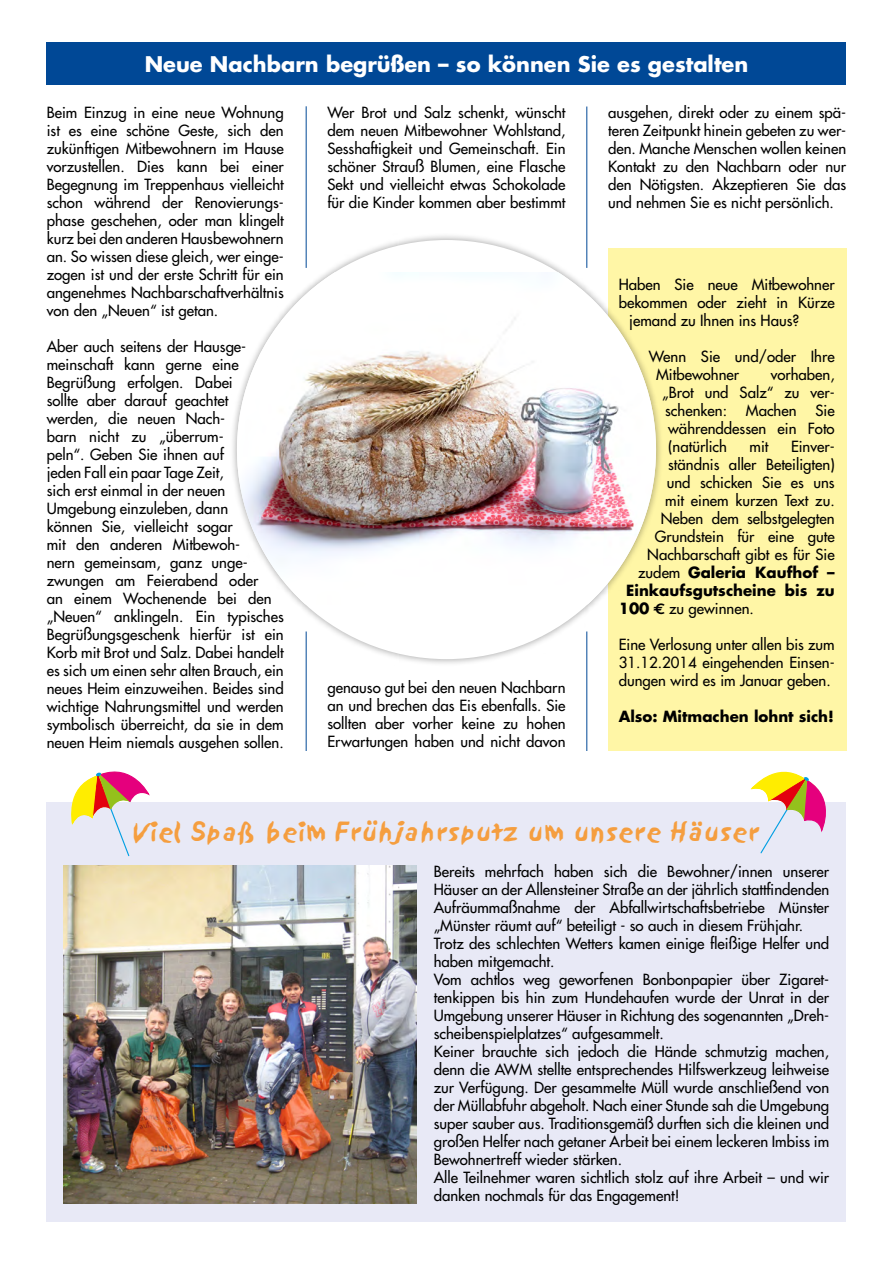
<style>
.page{position:relative;width:893px;height:1263px;background:#fff}
.page>*{position:absolute;margin:0;border:0;box-sizing:border-box;transform-origin:0 0}
.t1{font:24px "Sand";color:#f59e3f}
.t2{font:700 21px "Futura";color:#fff}
.t3{font:15px/18px "Futura";color:#000;text-align:justify}
.t4{font:700 15px "Futura";color:#000}
.s1{font-weight:400}
.s2{font-weight:700}
.s3{font-family:"Euro Collection"}
</style>
<div class="page">
<hr style="left:586px;top:631px;width:1px;height:120px;background:#004896">
<hr style="left:586px;top:107px;width:1px;height:161px;background:#004896">
<div style="left:608px;top:249px;width:238px;height:502px;background:#fff6a6"></div>
<div style="left:47px;top:43px;width:799px;height:42px;background:#004896"></div>
<div style="left:230px;top:233px;width:434px;height:433px;background:#000;opacity:.35"></div>
<div style="left:237px;top:240px;width:419px;height:419px;background:#fff;border-radius:50%"></div>
<img style="left:237px;top:272px;width:419px;height:332px">
<hr style="left:306px;top:106px;width:1px;height:162px;background:#004896">
<hr style="left:306px;top:631px;width:1px;height:120px;background:#004896">
<div style="left:46px;top:802px;width:800px;height:419px;background:#e8e9f6"></div>
<img style="left:64px;top:865px;width:353px;height:338px">
<svg style="left:71px;top:771px;width:79px;height:86px"></svg>
<svg style="left:751px;top:771px;width:75px;height:83px"></svg>
<h2 class="t2" style="left:145px;top:50px;width:605px">Neue Nachbarn begrüßen – so können Sie es gestalten</h2>
<p class="t3" style="left:47px;top:104px;width:239px">Beim Einzug in eine neue Wohnung ist es eine schöne Geste, sich den zukünftigen Mitbewohnern im Hause vorzustellen. Dies kann bei einer Begegnung im Treppenhaus vielleicht schon während der Renovierungs&shy;phase geschehen, oder man klingelt kurz bei den anderen Hausbewohnern an. So wissen diese gleich, wer einge&shy;zogen ist und der erste Schritt für ein angenehmes Nachbarschaftverhältnis von den „Neuen“ ist getan.</p>
<p class="t3" style="left:47px;top:338px;width:239px;text-align:left">Aber auch seitens der Hausge&shy;meinschaft kann gerne eine<br>Begrüßung erfolgen. Dabei<br>sollte aber darauf geachtet<br>werden, die neuen Nach-<br>barn nicht zu „überrum-<br>peln“. Geben Sie ihnen auf<br>jeden Fall ein paar Tage Zeit,<br>sich erst einmal in der neuen<br>Umgebung einzuleben, dann<br>können Sie, vielleicht sogar<br>mit den anderen Mitbewoh-<br>nern gemeinsam, ganz unge&shy;zwungen am Feierabend oder<br>an einem Wochenende bei den „Neuen“ anklingeln. Ein typisches<br>Begrüßungsgeschenk hierfür ist ein<br>Korb mit Brot und Salz. Dabei handelt es sich um einen sehr alten Brauch, ein neues Heim einzuweihen. Beides sind wichtige Nahrungsmittel und werden symbolisch überreicht, da sie in dem neuen Heim niemals ausgehen sollen.</p>
<p class="t3" style="left:327px;top:104px;width:240px">Wer Brot und Salz schenkt, wünscht dem neuen Mitbewohner Wohlstand, Sesshaftigkeit und Gemeinschaft. Ein schöner Strauß Blumen, eine Flasche Sekt und vielleicht etwas Schokolade für die Kinder kommen aber bestimmt</p>
<p class="t3" style="left:327px;top:678px;width:240px">genauso gut bei den neuen Nachbarn an und brechen das Eis ebenfalls. Sie sollten aber vorher keine zu hohen Erwartungen haben und nicht davon</p>
<p class="t3" style="left:608px;top:104px;width:240px">ausgehen, direkt oder zu einem spä&shy;teren Zeitpunkt hinein gebeten zu wer&shy;den. Manche Menschen wollen keinen Kontakt zu den Nachbarn oder nur den Nötigsten. Akzeptieren Sie das und nehmen Sie es nicht persönlich.</p>
<p class="t3" style="left:619px;top:275px;width:218px">Haben Sie neue Mitbewohner</p>
<p class="t3" style="left:619px;top:293px;width:218px">bekommen oder zieht in Kürze</p>
<p class="t3" style="left:629px;top:311px;width:172px">jemand zu Ihnen ins Haus?</p>
<p class="t3" style="left:656px;top:347px;width:180px;text-indent:-8px">Wenn Sie und/oder Ihre<br>Mitbewohner</p>
<p class="t3" style="left:662px;top:365px;width:174px;text-indent:108px">vorhaben, „Brot und Salz“ zu ver&shy;schenken:</p>
<p class="t3" style="left:746px;top:401px;width:52px">Machen</p>
<p class="t3" style="left:668px;top:401px;width:168px;text-indent:147px">Sie währenddessen ein Foto (natürlich</p>
<p class="t3" style="left:749px;top:437px;width:20px">mit</p>
<p class="t3" style="left:791px;top:437px;width:45px">Einver-</p>
<p class="t3" style="left:668px;top:455px;width:168px">ständnis aller Beteiligten)</p>
<p class="t3" style="left:667px;top:473px;width:170px">und schicken Sie es uns</p>
<p class="t3" style="left:665px;top:491px;width:171px">mit einem kurzen Text zu.</p>
<p class="t3" style="left:661px;top:509px;width:175px">Neben dem selbstgelegten</p>
<p class="t3" style="left:655px;top:527px;width:182px">Grundstein für eine gute</p>
<p class="t3" style="left:647px;top:545px;width:189px">Nachbarschaft gibt es für Sie</p>
<p class="t4" style="left:638px;top:562px;width:198px"><span class="s1">zudem</span> Galeria Kaufhof –</p>
<p class="t4" style="left:626px;top:580px;width:210px">Einkaufsgutscheine bis zu</p>
<p class="t3" style="left:619px;top:599px;width:137px"><span class="s2">100</span> <span class="s3">k</span> zu gewinnen.</p>
<p class="t3" style="left:619px;top:635px;width:217px">Eine Verlosung unter allen bis zum 31.12.2014 eingehenden Einsen&shy;dungen wird es im Januar geben.</p>
<p class="t4" style="left:619px;top:706px;width:217px">Also: Mitmachen lohnt sich!</p>
<h1 class="t1" style="left:133px;top:819px;width:628px">Viel Spaß beim Frühjahrsputz um unsere Häuser</h1>
<p class="t3" style="left:434px;top:862px;width:397px;text-align:left">Bereits mehrfach haben sich die Bewohner/innen unserer Häuser an der Allensteiner Straße an der jährlich stattfindenden Aufräummaßnahme der Abfallwirtschaftsbetriebe Münster „Münster räumt auf“ beteiligt - so auch in diesem Frühjahr.<br>Trotz des schlechten Wetters kamen einige fleißige Helfer und haben mitgemacht.<br>Vom achtlos weg geworfenen Bonbonpapier über Zigaret&shy;tenkippen bis hin zum Hundehaufen wurde der Unrat in der Umgebung unserer Häuser in Richtung des sogenannten „Dreh&shy;scheibenspielplatzes“ aufgesammelt.<br>Keiner brauchte sich jedoch die Hände schmutzig machen, denn die AWM stellte entsprechendes Hilfswerkzeug leihweise zur Verfügung. Der gesammelte Müll wurde anschließend von der Müllabfuhr abgeholt. Nach einer Stunde sah die Umgebung super sauber aus. Traditionsgemäß durften sich die kleinen und großen Helfer nach getaner Arbeit bei einem leckeren Imbiss im Bewohnertreff wieder stärken.<br>Alle Teilnehmer waren sichtlich stolz auf ihre Arbeit – und wir danken nochmals für das Engagement!</p>
</div>
